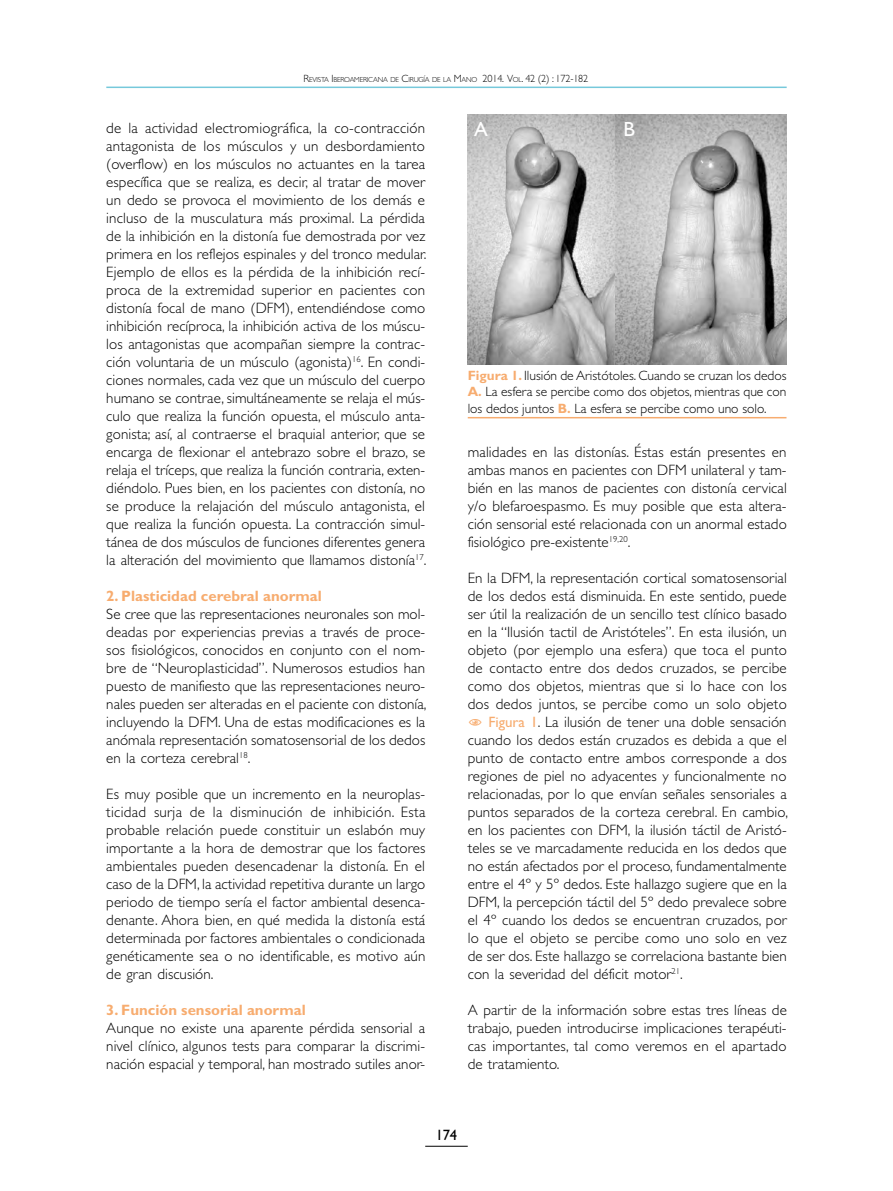
<style>
.page{position:relative;width:893px;height:1191px;background:#fff}
.page>*{position:absolute;margin:0;border:0;box-sizing:border-box;transform-origin:0 0}
.ENUNCIADO_PÁRRAFO_AZ{font:20.55px "Gill Sans Std";color:#fff}
.PÁRRAFO{font:300 15px/18px "Gill Sans Std";letter-spacing:.005em;color:#000;text-align:justify}
.ENCABEZADO_PÁRRAFO_N{font:700 15px "Gill Sans Std";color:#f7ac6f}
.t1{font:15px "Gill Sans Std";color:#000}
.t2{font:300 13.5px/16.5px "Gill Sans Std";color:#000;text-align:justify}
.t3{font:300 7.35px "Gill Sans Std";letter-spacing:-.02em;color:#000}
.s1{font-size:10.5px}
.s2{font-weight:700;color:#f7ac6f}
.s3{font-weight:400;color:#f7ac6f}
</style>
<div class="page">
<hr style="left:425px;top:1146px;width:43px;height:1px;background:#000">
<hr style="left:106px;top:87px;width:681px;height:1px;background:#76c9db">
<img style="left:468px;top:115px;width:319px;height:249px">
<hr style="left:468px;top:417px;width:318px;height:1px;background:#f7ac6f">
<p class="t3" style="left:303px;top:76px;width:286px"><span class="s1">R</span>EVISTA <span class="s1">I</span> BEROAMERICANA DE <span class="s1">C</span>IRUGÍA DE LA <span class="s1">M</span>ANO <span class="s1">2014. V</span>OL<span class="s1">. 42 (2) : 172-182</span></p>
<p class="PÁRRAFO" style="left:106px;top:119px;width:322px">de la actividad electromiográfica, la co-contracción antagonista de los músculos y un desbordamiento (overflow) en los músculos no actuantes en la tarea específica que se realiza, es decir, al tratar de mover un dedo se provoca el movimiento de los demás e incluso de la musculatura más proximal. La pérdida de la inhibición en la distonía fue demostrada por vez primera en los reflejos espinales y del tronco medular.<br>Ejemplo de ellos es la pérdida de la inhibición recí&shy;proca de la extremidad superior en pacientes con distonía focal de mano (DFM), entendiéndose como inhibición recíproca, la inhibición activa de los múscu&shy;los antagonistas que acompañan siempre la contrac&shy;ción voluntaria de un músculo (agonista)<sup>16</sup>. En condi&shy;ciones normales, cada vez que un músculo del cuerpo humano se contrae, simultáneamente se relaja el mús&shy;culo que realiza la función opuesta, el músculo anta&shy;gonista; así, al contraerse el braquial anterior, que se encarga de flexionar el antebrazo sobre el brazo, se relaja el tríceps, que realiza la función contraria, exten&shy;diéndolo. Pues bien, en los pacientes con distonía, no se produce la relajación del músculo antagonista, el que realiza la función opuesta. La contracción simul&shy;tánea de dos músculos de funciones diferentes genera la alteración del movimiento que llamamos distonía<sup>17</sup>.</p>
<p class="ENCABEZADO_PÁRRAFO_N" style="left:106px;top:587px;width:217px">2. Plasticidad cerebral anormal</p>
<p class="PÁRRAFO" style="left:106px;top:605px;width:322px">Se cree que las representaciones neuronales son mol&shy;deadas por experiencias previas a través de proce&shy;sos fisiológicos, conocidos en conjunto con el nom&shy;bre de “Neuroplasticidad”. Numerosos estudios han puesto de manifiesto que las representaciones neuro&shy;nales pueden ser alteradas en el paciente con distonía, incluyendo la DFM. Una de estas modificaciones es la anómala representación somatosensorial de los dedos en la corteza cerebral<sup>18</sup>.</p>
<p class="PÁRRAFO" style="left:106px;top:785px;width:321px">Es muy posible que un incremento en la neuroplas&shy;ticidad surja de la disminución de inhibición. Esta probable relación puede constituir un eslabón muy importante a la hora de demostrar que los factores ambientales pueden desencadenar la distonía. En el caso de la DFM, la actividad repetitiva durante un largo periodo de tiempo sería el factor ambiental desenca&shy;denante. Ahora bien, en qué medida la distonía está determinada por factores ambientales o condicionada genéticamente sea o no identificable, es motivo aún de gran discusión.</p>
<p class="ENCABEZADO_PÁRRAFO_N" style="left:106px;top:1001px;width:201px">3. Función sensorial anormal</p>
<p class="PÁRRAFO" style="left:106px;top:1019px;width:320px">Aunque no existe una aparente pérdida sensorial a nivel clínico, algunos tests para comparar la discrimi&shy;nación espacial y temporal, han mostrado sutiles anor-</p>
<p class="ENUNCIADO_PÁRRAFO_AZ" style="left:474px;top:117px;width:15px">A</p>
<p class="ENUNCIADO_PÁRRAFO_AZ" style="left:623px;top:117px;width:13px">B</p>
<p class="t2" style="left:468px;top:367px;width:320px"><span class="s2">Figura 1.</span>Ilusión de Aristótoles. Cuando se cruzan los dedos <span class="s2">A.</span> La esfera se percibe como dos objetos, mientras que con los dedos juntos <span class="s2">B.</span> La esfera se percibe como uno solo.</p>
<p class="PÁRRAFO" style="left:468px;top:443px;width:321px">malidades en las distonías. Éstas están presentes en ambas manos en pacientes con DFM unilateral y tam&shy;bién en las manos de pacientes con distonía cervical y/o blefaroespasmo. Es muy posible que esta altera&shy;ción sensorial esté relacionada con un anormal estado fisiológico pre-existente<sup>19,20</sup>.</p>
<p class="PÁRRAFO" style="left:468px;top:569px;width:321px">En la DFM, la representación cortical somatosensorial</p>
<p class="PÁRRAFO" style="left:468px;top:587px;width:321px">de los dedos está disminuida. En este sentido, puede</p>
<p class="PÁRRAFO" style="left:468px;top:605px;width:321px">ser útil la realización de un sencillo test clínico basado</p>
<p class="PÁRRAFO" style="left:468px;top:623px;width:321px">en la “Ilusión tactil de Aristóteles”. En esta ilusión, un</p>
<p class="PÁRRAFO" style="left:468px;top:641px;width:321px">objeto (por ejemplo una esfera) que toca el punto</p>
<p class="PÁRRAFO" style="left:468px;top:659px;width:321px">de contacto entre dos dedos cruzados, se percibe</p>
<p class="PÁRRAFO" style="left:468px;top:677px;width:320px">como dos objetos, mientras que si lo hace con los</p>
<p class="PÁRRAFO" style="left:468px;top:695px;width:321px">dos dedos juntos, se percibe como un solo objeto</p>
<p class="PÁRRAFO" style="left:488px;top:713px;width:300px"><span class="s3">Figura 1</span>. La ilusión de tener una doble sensación</p>
<p class="PÁRRAFO" style="left:468px;top:731px;width:321px">cuando los dedos están cruzados es debida a que el</p>
<p class="PÁRRAFO" style="left:468px;top:749px;width:321px">punto de contacto entre ambos corresponde a dos</p>
<p class="PÁRRAFO" style="left:468px;top:767px;width:320px">regiones de piel no adyacentes y funcionalmente no</p>
<p class="PÁRRAFO" style="left:468px;top:785px;width:321px">relacionadas, por lo que envían señales sensoriales a</p>
<p class="PÁRRAFO" style="left:468px;top:803px;width:322px">puntos separados de la corteza cerebral. En cambio,</p>
<p class="PÁRRAFO" style="left:468px;top:821px;width:320px">en los pacientes con DFM, la ilusión táctil de Aristó-</p>
<p class="PÁRRAFO" style="left:468px;top:839px;width:321px">teles se ve marcadamente reducida en los dedos que</p>
<p class="PÁRRAFO" style="left:468px;top:857px;width:321px">no están afectados por el proceso, fundamentalmente</p>
<p class="PÁRRAFO" style="left:468px;top:875px;width:320px">entre el 4º y 5º dedos. Este hallazgo sugiere que en la</p>
<p class="PÁRRAFO" style="left:468px;top:893px;width:321px">DFM, la percepción táctil del 5º dedo prevalece sobre</p>
<p class="PÁRRAFO" style="left:468px;top:911px;width:321px">el 4º cuando los dedos se encuentran cruzados, por</p>
<p class="PÁRRAFO" style="left:468px;top:929px;width:320px">lo que el objeto se percibe como uno solo en vez</p>
<p class="PÁRRAFO" style="left:468px;top:947px;width:321px">de ser dos. Este hallazgo se correlaciona bastante bien</p>
<p class="PÁRRAFO" style="left:468px;top:965px;width:217px">con la severidad del déficit motor<sup>21</sup>.</p>
<p class="PÁRRAFO" style="left:468px;top:1001px;width:321px">A partir de la información sobre estas tres líneas de trabajo, pueden introducirse implicaciones terapéuti&shy;cas importantes, tal como veremos en el apartado de tratamiento.</p>
<p class="t1" style="left:436px;top:1125px;width:23px">174</p>
</div>
